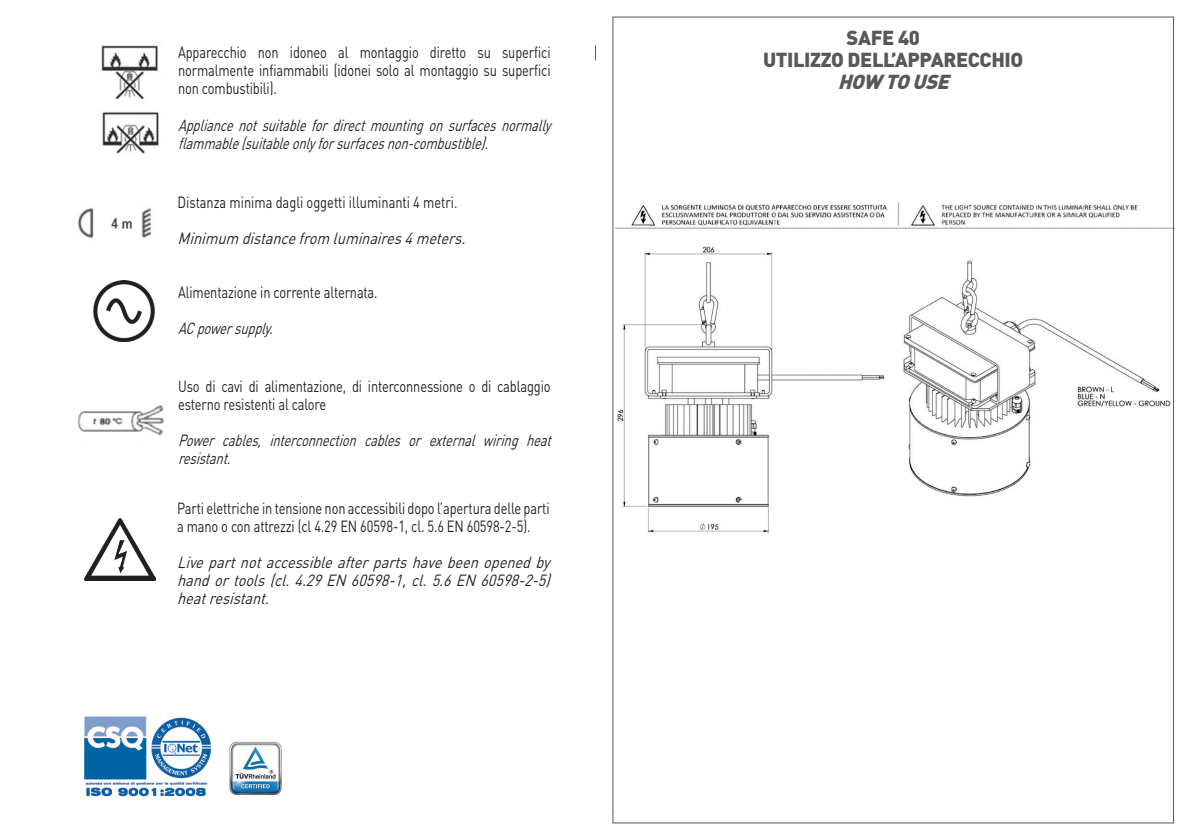
<style>
.page{position:relative;width:1191px;height:840px;background:#fff}
.page>*{position:absolute;margin:0;border:0;box-sizing:border-box;transform-origin:0 0}
.t1{font:900 20px "DIN";letter-spacing:-.02em;color:#57585a}
.t2{font:italic 900 20px "DIN";color:#57585a}
.t3{font:16px/18px "DIN";letter-spacing:-.01em;color:#231f20;scale:.8 1}
.t4{font:italic 16px/18px "DIN";color:#231f20;scale:.8 1}
.t5{font:italic 16px/18px "DIN";color:#231f20;text-align:justify;scale:.9 1}
</style>
<div class="page">
<img style="left:85px;top:716px;width:126px;height:79px">
<img style="left:229px;top:741px;width:53px;height:54px">
<img style="left:85px;top:518px;width:70px;height:62px">
<svg style="left:595px;top:45px;width:1px;height:15px"></svg>
<img style="left:101px;top:45px;width:58px;height:109px">
<img style="left:77px;top:405px;width:88px;height:31px">
<img style="left:93px;top:280px;width:63px;height:61px">
<img style="left:77px;top:208px;width:75px;height:31px">
<img style="left:615px;top:202px;width:557px;height:331px">
<p class="t3" style="left:178px;top:43px;width:467px;text-align:justify">Apparecchio non idoneo al montaggio diretto su superfici normalmente infiammabili (idonei solo al montaggio su superfici non combustibili).</p>
<p class="t4" style="left:178px;top:115px;width:473px">Appliancenotsuitablefordirectmountingonsurfacesnormally flammable(suitableonlyforsurfacesnon-combustible).</p>
<p class="t3" style="left:178px;top:192px;width:351px">Distanza minima dagli oggetti illuminanti 4 metri.</p>
<p class="t5" style="left:178px;top:228px;width:327px">Minimum distancefrom luminaires4meters.</p>
<p class="t3" style="left:178px;top:283px;width:251px">Alimentazione in corrente alternata.</p>
<p class="t4" style="left:178px;top:319px;width:126px">ACpowersupply.</p>
<p class="t3" style="left:178px;top:376px;width:467px">Uso di cavi di alimentazione, di interconnessione o di cablaggio esterno resistenti al calore</p>
<p class="t4" style="left:178px;top:430px;width:473px">Power cables, interconnection cables or external wiring heat resistant.</p>
<p class="t3" style="left:177px;top:498px;width:467px">Parti elettriche in tensione non accessibili dopo l’apertura delle parti a mano o con attrezzi (cl 4.29 EN 60598-1, cl. 5.6 EN 60598-2-5).</p>
<p class="t5" style="left:177px;top:552px;width:421px">Livepartnotaccessibleafterpartshavebeenopenedby handortools(cl.4.29EN 60598-1,cl.5.6EN 60598-2-5) heatresistant.</p>
<p class="t1" style="left:846px;top:24px;width:75px">SAFE 40</p>
<p class="t1" style="left:763px;top:46px;width:262px">UTILIZZO DELL’APPARECCHIO</p>
<p class="t2" style="left:837px;top:68px;width:119px">HOW TOUSE</p>
</div>
